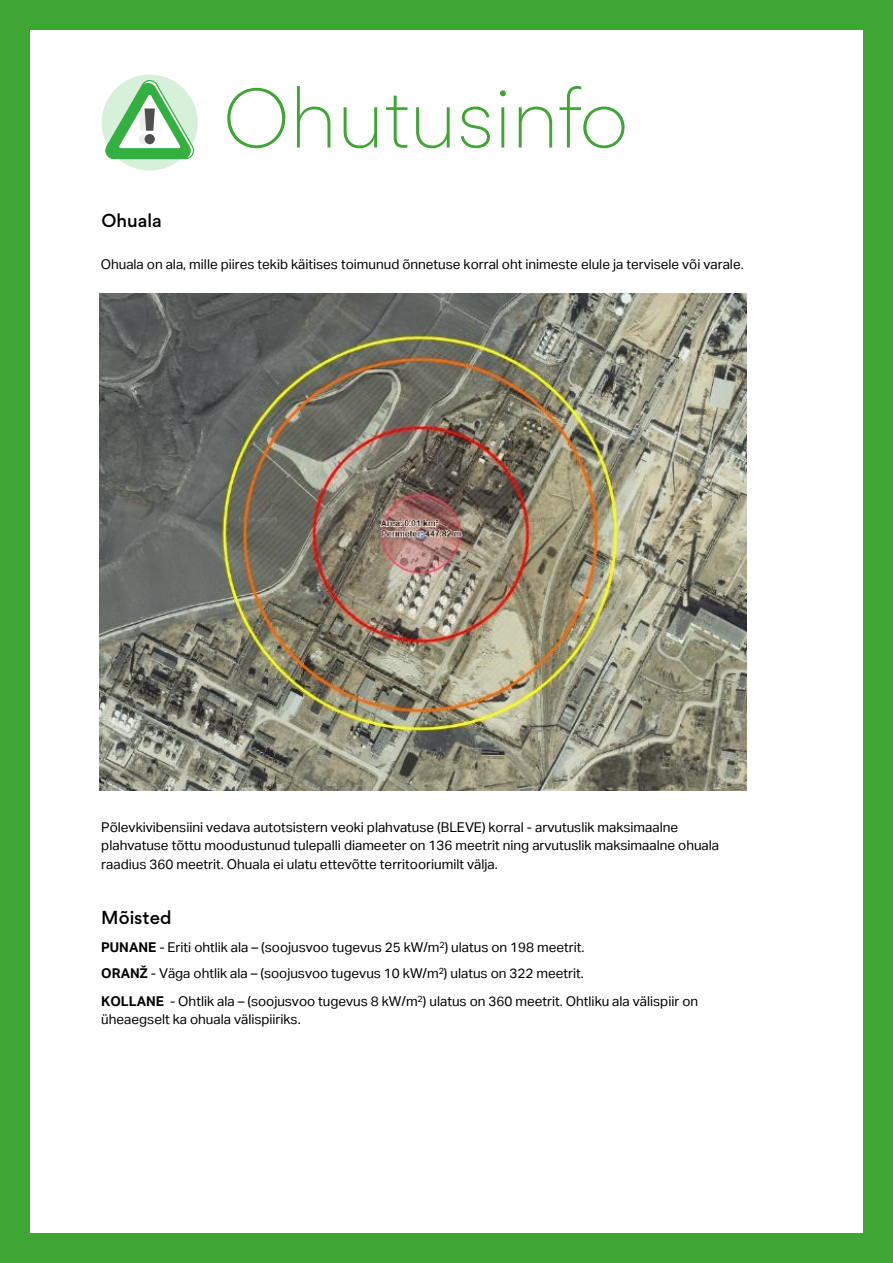
<style>
.page{position:relative;width:893px;height:1263px;background:#fff}
.page>*{position:absolute;margin:0;border:0;box-sizing:border-box;transform-origin:0 0}
.t1{font:300 81px "Gordita";color:#3fa535}
.t2{font:500 18px "Gordita";color:#000}
.t3{font:13.5px/18.1px "Aktiv Grotesk";color:#000}
.t4{font:13.5px "Aktiv Grotesk";color:#000}
.s1{font-weight:700}
.s2{font-style:inherit}
</style>
<div class="page">
<div style="left:0;top:0;width:893px;height:1263px;border:30px solid #3fa535"></div>
<svg style="left:102px;top:74px;width:96px;height:97px"></svg>
<img style="left:100px;top:293px;width:647px;height:497px">
<h2 class="t2" style="left:102px;top:208px;width:62px">Ohuala</h2>
<h1 class="t1" style="left:223px;top:63px;width:407px">Ohutusinfo</h1>
<p class="t4" style="left:101px;top:256px;width:644px">Ohuala on ala, mille piires tekib käitises toimunud õnnetuse korral oht inimeste elule ja tervisele või varale.</p>
<p class="t3" style="left:101px;top:818px;width:619px">Põlevkivibensiini vedava autotsistern veoki plahvatuse (BLEVE) korral - arvutuslik maksimaalne plahvatuse tõttu moodustunud tulepalli diameeter on 136 meetrit ning arvutuslik maksimaalne ohuala raadius 360 meetrit. Ohuala ei ulatu ettevõtte territooriumilt välja.</p>
<h2 class="t2" style="left:101px;top:905px;width:72px">Mõisted</h2>
<p class="t3" style="left:101px;top:934px;width:485px;line-height:26px"><span class="s1">PUNANE</span> <span class="s2">-</span> Eriti ohtlik ala – (soojusvoo tugevus 25 kW/m<sup>2</sup>) ulatus on 198 meetrit.<br><span class="s1">ORANŽ</span> <span class="s2">-</span> Väga ohtlik ala – (soojusvoo tugevus 10 kW/m<sup>2</sup>) ulatus on 322 meetrit.</p>
<p class="t3" style="left:101px;top:992px;width:598px"><span class="s1">KOLLANE</span> <span class="s2">-</span> Ohtlik ala – (soojusvoo tugevus 8 kW/m<sup>2</sup>) ulatus on 360 meetrit. Ohtliku ala välispiir on üheaegselt ka ohuala välispiiriks.</p>
</div>
